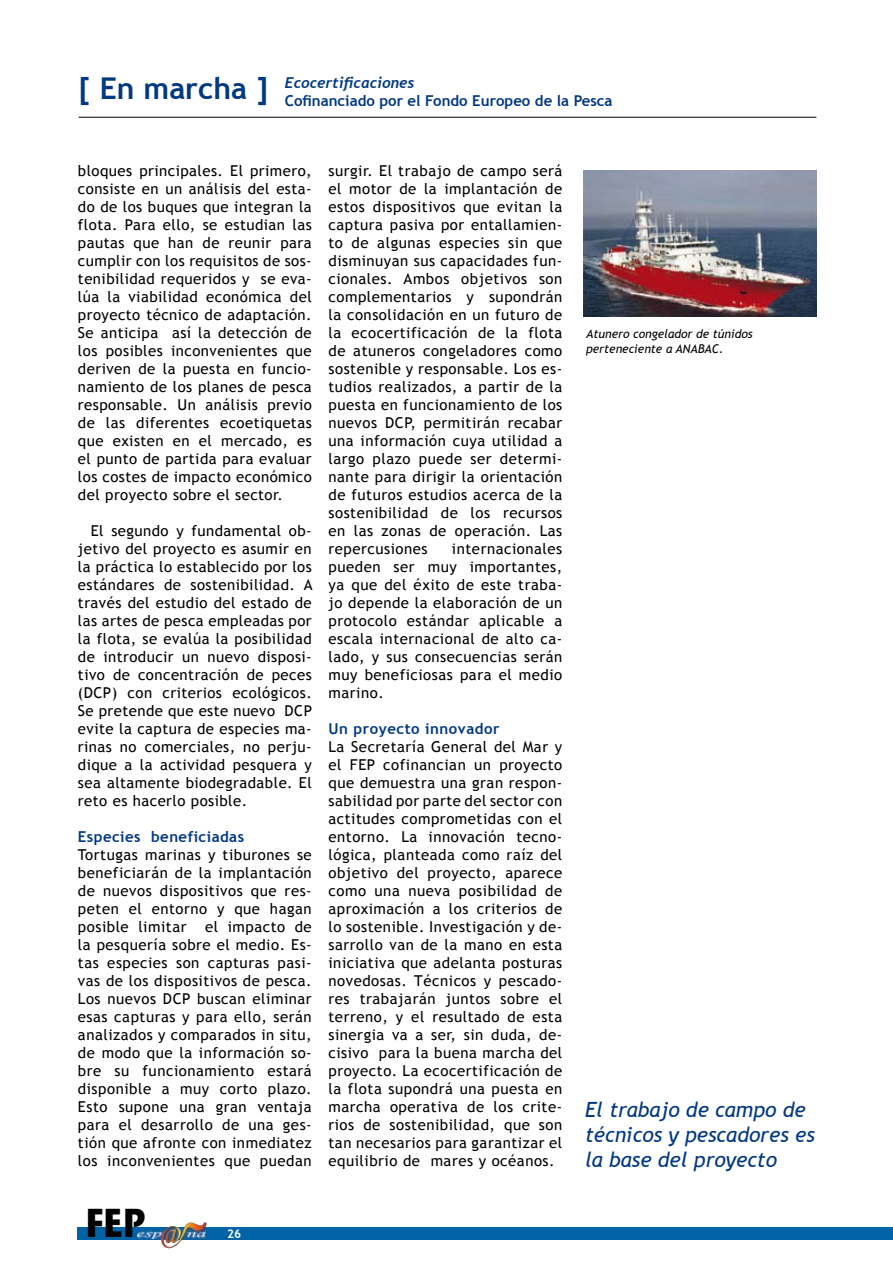
<style>
.page{position:relative;width:893px;height:1263px;background:#fff}
.page>*{position:absolute;margin:0;border:0;box-sizing:border-box;transform-origin:0 0}
.t1{font:700 40.05px "Stone Sans ITC";color:#000;scale:.83 1}
.t2{font:700 30px "Trebuchet MS";color:#003882}
.t3{font:italic 21px/25.2px "Trebuchet MS";color:#003882}
.t4{font:15px/18px "Trebuchet MS";letter-spacing:.035em;color:#000;text-align:justify}
.t5{font:700 15px "Trebuchet MS";letter-spacing:.03em;color:#003882}
.t6{font:700 15px "Trebuchet MS";color:#003882}
.t7{font:italic 700 15px "Trebuchet";color:#003882}
.t8{font:italic 12px/14.4px "Trebuchet MS";color:#000}
.t9{font:700 12px "Trebuchet MS";color:#fff}
</style>
<div class="page">
<hr style="left:79px;top:117px;width:737px;height:1px;background:#000">
<div style="left:78px;top:1228px;width:815px;height:12px;background:#0063a5"></div>
<img style="left:137px;top:1222px;width:70px;height:27px">
<svg style="left:137px;top:1228px;width:70px;height:12px"></svg>
<img style="left:584px;top:170px;width:232px;height:146px">
<h2 class="t2" style="left:79px;top:69px;width:191px">[ En marcha ]</h2>
<p class="t7" style="left:285px;top:73px;width:131px">Ecocertificaciones</p>
<p class="t6" style="left:285px;top:91px;width:329px">Cofinanciado por el Fondo Europeo de la Pesca</p>
<p class="t4" style="left:78px;top:162px;width:235px">bloques principales. El primero, consiste en un análisis del esta&shy;do de los buques que integran la flota. Para ello, se estudian las pautas que han de reunir para cumplir con los requisitos de sos&shy;tenibilidad requeridos y se eva&shy;lúa la viabilidad económica del proyecto técnico de adaptación.<br>Se anticipa así la detección de los posibles inconvenientes que deriven de la puesta en funcio&shy;namiento de los planes de pesca responsable. Un análisis previo de las diferentes ecoetiquetas que existen en el mercado, es el punto de partida para evaluar los costes de impacto económico del proyecto sobre el sector.</p>
<p class="t4" style="left:78px;top:522px;width:236px;text-indent:13px">El segundo y fundamental ob&shy;jetivo del proyecto es asumir en la práctica lo establecido por los estándares de sostenibilidad. A través del estudio del estado de las artes de pesca empleadas por la flota, se evalúa la posibilidad de introducir un nuevo disposi&shy;tivo de concentración de peces (DCP) con criterios ecológicos.<br>Se pretende que este nuevo DCP evite la captura de especies ma&shy;rinas no comerciales, no perju&shy;dique a la actividad pesquera y sea altamente biodegradable. El reto es hacerlo posible.</p>
<p class="t5" style="left:78px;top:827px;width:168px">Especies beneficiadas</p>
<p class="t4" style="left:78px;top:846px;width:235px">Tortugas marinas y tiburones se beneficiarán de la implantación de nuevos dispositivos que res&shy;peten el entorno y que hagan posible limitar el impacto de la pesquería sobre el medio. Es&shy;tas especies son capturas pasi&shy;vas de los dispositivos de pesca.<br>Los nuevos DCP buscan eliminar esas capturas y para ello, serán analizados y comparados in situ, de modo que la información so&shy;bre su funcionamiento estará disponible a muy corto plazo.<br>Esto supone una gran ventaja para el desarrollo de una ges&shy;tión que afronte con inmediatez los inconvenientes que puedan</p>
<h1 class="t1" style="left:85px;top:1187px;width:74px">FEP</h1>
<p class="t9" style="left:227px;top:1226px;width:16px">26</p>
<p class="t4" style="left:328px;top:162px;width:235px">surgir. El trabajo de campo será el motor de la implantación de estos dispositivos que evitan la captura pasiva por entallamien&shy;to de algunas especies sin que disminuyan sus capacidades fun&shy;cionales. Ambos objetivos son complementarios y supondrán la consolidación en un futuro de la ecocertificación de la flota de atuneros congeladores como sostenible y responsable. Los es&shy;tudios realizados, a partir de la puesta en funcionamiento de los nuevos DCP, permitirán recabar una información cuya utilidad a largo plazo puede ser determi&shy;nante para dirigir la orientación de futuros estudios acerca de la sostenibilidad de los recursos en las zonas de operación. Las repercusiones</p>
<p class="t4" style="left:328px;top:540px;width:235px;text-indent:123px">internacionales pueden ser muy importantes, ya que del éxito de este traba&shy;jo depende la elaboración de un protocolo estándar aplicable a escala internacional de alto ca&shy;lado, y sus consecuencias serán muy beneficiosas para el medio marino.</p>
<p class="t5" style="left:328px;top:719px;width:173px">Un proyecto innovador</p>
<p class="t4" style="left:328px;top:738px;width:235px">La Secretaría General del Mar y el FEP cofinancian un proyecto que demuestra una gran respon&shy;sabilidad por parte del sector con actitudes comprometidas con el entorno. La innovación tecno&shy;lógica, planteada como raíz del objetivo del proyecto, aparece como una nueva posibilidad de aproximación a los criterios de lo sostenible. Investigación y de&shy;sarrollo van de la mano en esta iniciativa que adelanta posturas novedosas. Técnicos y pescado&shy;res trabajarán juntos sobre el terreno, y el resultado de esta sinergia va a ser, sin duda, de&shy;cisivo para la buena marcha del proyecto. La ecocertificación de la flota supondrá una puesta en marcha operativa de los crite&shy;rios de sostenibilidad, que son tan necesarios para garantizar el equilibrio de mares y océanos.</p>
<p class="t8" style="left:586px;top:327px;width:168px">Atunero congelador de túnidos perteneciente a ANABAC.</p>
<h3 class="t3" style="left:585px;top:1097px;width:231px">El trabajo de campo de técnicos y pescadores es la base del proyecto</h3>
</div>
